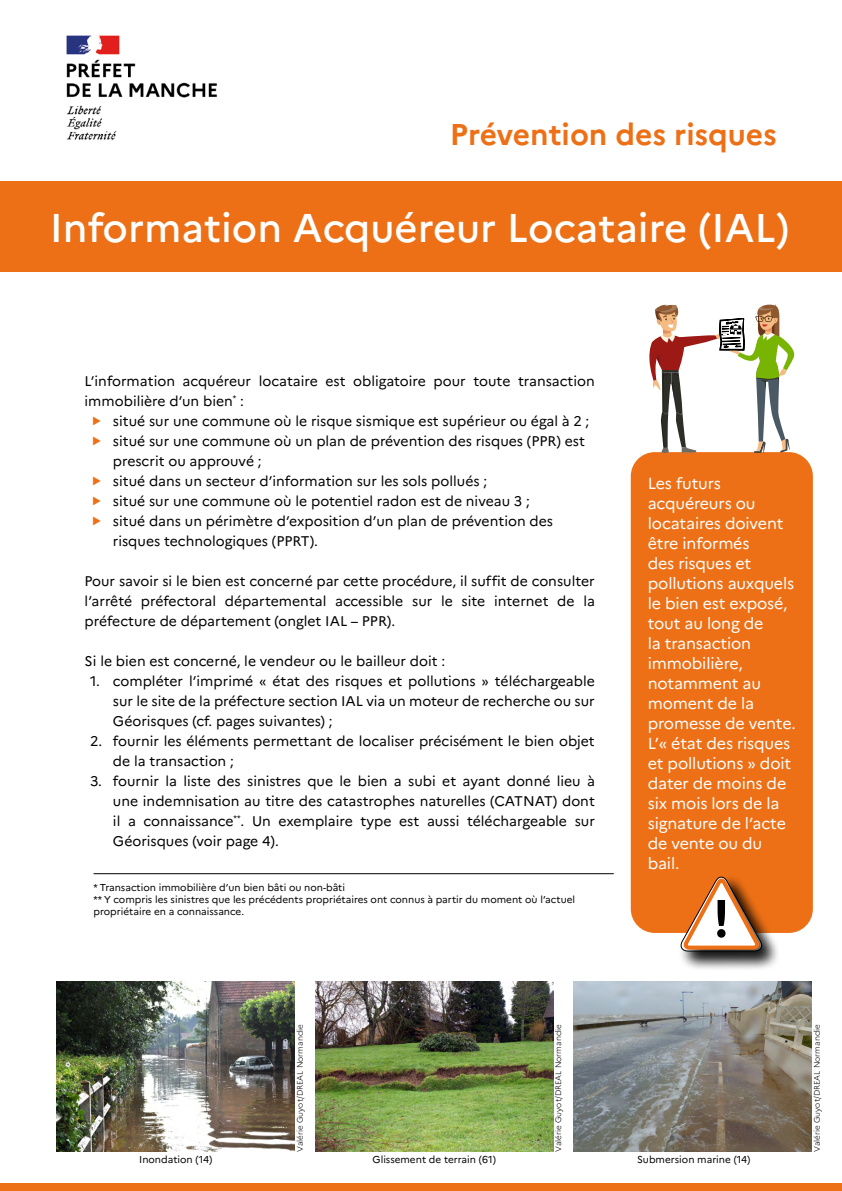
<style>
.page{position:relative;width:842px;height:1191px;background:#fff}
.page>*{position:absolute;margin:0;border:0;box-sizing:border-box;transform-origin:0 0}
.t1{font:800 56px "Bliss";color:#000}
.t2{font:500 40px "Marianne";color:#fff}
.t3{font:700 30px "Marianne";color:#ed7016}
.t4{font:16px/20px "Marianne";letter-spacing:-.01em;color:#fff}
.t5{font:14px/20px "Marianne";color:#000}
.t6{font:10px/12px "Marianne";color:#000}
.t7{font:300 8px "Marianne";color:#000}
</style>
<div class="page">
<div style="left:0;top:1183px;width:842px;height:8px;background:#ed7016"></div>
<div style="left:631px;top:452px;width:182px;height:481px;background:#ed7016;border-radius:24px"></div>
<div style="left:0;top:181px;width:842px;height:91px;background:#ed7016"></div>
<img style="left:66px;top:35px;width:151px;height:105px">
<hr style="left:94px;top:873px;width:520px;height:1px;background:#000">
<div style="left:677px;top:873px;width:105px;height:98px;background:#000;opacity:.75"></div>
<div style="left:680px;top:875px;width:99px;height:95px;background:#000;opacity:.75"></div>
<svg style="left:679px;top:874px;width:84px;height:78px"></svg>
<svg style="left:649px;top:304px;width:145px;height:149px"></svg>
<img style="left:57px;top:981px;width:238px;height:170px">
<img style="left:315px;top:981px;width:238px;height:170px">
<img style="left:574px;top:981px;width:238px;height:171px">
<h3 class="t3" style="left:450px;top:116px;width:328px">Prévention des risques</h3>
<h2 class="t2" style="left:50px;top:203px;width:741px">Information Acquéreur Locataire (IAL)</h2>
<p class="t5" style="left:85px;top:371px;width:512px">L’information acquéreur locataire est obligatoire pour toute transaction immobilière d’un bien<sup>*</sup> :</p>
<p class="t5" style="left:113px;top:411px;width:478px">situé sur une commune où le risque sismique est supérieur ou égal à 2 ; situé sur une commune où un plan de prévention des risques (PPR) est prescrit ou approuvé ;<br>situé dans un secteur d’information sur les sols pollués ;<br>situé sur une commune où le potentiel radon est de niveau 3 ;<br>situé dans un périmètre d’exposition d’un plan de prévention des risques technologiques (PPRT).</p>
<p class="t5" style="left:85px;top:571px;width:512px;text-align:justify">Pour savoir si le bien est concerné par cette procédure, il suffit de consulter l’arrêté préfectoral départemental accessible sur le site internet de la préfecture de département (onglet IAL – PPR).</p>
<p class="t5" style="left:85px;top:651px;width:362px">Si le bien est concerné, le vendeur ou le bailleur doit :</p>
<p class="t5" style="left:113px;top:671px;width:483px;text-align:justify;text-indent:-23px">1. compléter l’imprimé « état des risques et pollutions » téléchargeable sur le site de la préfecture section IAL via un moteur de recherche ou sur Géorisques (cf. pages suivantes) ;</p>
<p class="t5" style="left:113px;top:731px;width:483px;text-indent:-23px">2. fournir les éléments permettant de localiser précisément le bien objet de la transaction ;</p>
<p class="t5" style="left:113px;top:771px;width:483px;text-align:justify;text-indent:-23px">3. fournir la liste des sinistres que le bien a subi et ayant donné lieu à une indemnisation au titre des catastrophes naturelles (CATNAT) dont il a connaissance<sup>**</sup>. Un exemplaire type est aussi téléchargeable sur Géorisques (voir page 4).</p>
<p class="t6" style="left:94px;top:881px;width:483px">* Transaction immobilière d’un bien bâti ou non-bâti<br>** Y compris les sinistres que les précédents propriétaires ont connus à partir du moment où l’actuel propriétaire en a connaissance.</p>
<p class="t4" style="left:648px;top:473px;width:149px">Les futurs acquéreurs ou locataires doivent être informés<br>des risques et pollutions auxquels le bien est exposé, tout au long de<br>la transaction immobilière, notamment au moment de la promesse de vente.<br>L’« état des risques et pollutions » doit dater de moins de six mois lors de la signature de l’acte de vente ou du bail.</p>
<h1 class="t1" style="left:714px;top:889px;width:17px">!</h1>
<p class="t7" style="left:295px;top:1151px;width:129px;rotate:-90deg">Valérie Guyot/DREAL Normandie</p>
<p class="t7" style="left:554px;top:1151px;width:129px;rotate:-90deg">Valérie Guyot/DREAL Normandie</p>
<p class="t7" style="left:812px;top:1151px;width:129px;rotate:-90deg">Valérie Guyot/DREAL Normandie</p>
<p class="t6" style="left:139px;top:1153px;width:75px">Inondation (14)</p>
<p class="t6" style="left:373px;top:1153px;width:125px">Glissement de terrain (61)</p>
<p class="t6" style="left:637px;top:1153px;width:115px">Submersion marine (14)</p>
</div>
